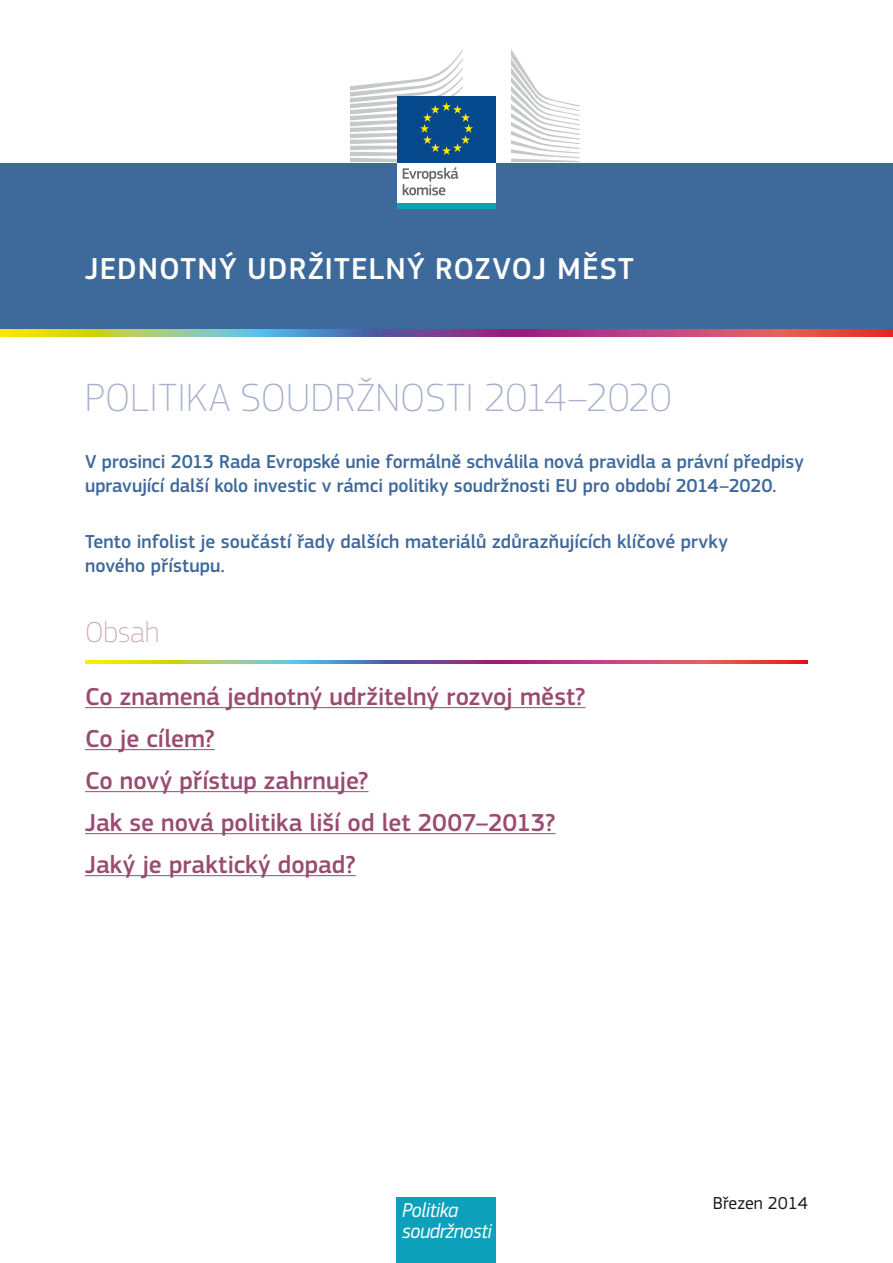
<style>
.page{position:relative;width:893px;height:1263px;background:#fff}
.page>*{position:absolute;margin:0;border:0;box-sizing:border-box;transform-origin:0 0}
.t1{font:100 40.95px "PF Square Sans Pro";color:#a6afcb}
.t2{font:500 31.5px "PF Square Sans Pro";letter-spacing:.03em;color:#fff}
.t3{font:100 30px "PF Square Sans Pro";color:#caa5b4}
.t4{font:500 25.5px/42px "PF Square Sans Pro";color:#994b70}
.t5{font:italic 21px/21px "PF Square Sans Pro";letter-spacing:-.02em;color:#fff;scale:.95 1}
.t6{font:500 19.5px/24px "PF Square Sans Pro";letter-spacing:-.005em;color:#3e699b}
.t7{font:18px "PF Square Sans Pro";color:#1b181c}
</style>
<div class="page">
<div style="left:0;top:162px;width:893px;height:175px;background:#3e699b"></div>
<svg style="left:0;top:330px;width:893px;height:7px;background:#a87377"></svg>
<svg style="left:85px;top:661px;width:723px;height:2px"></svg>
<hr style="left:85px;top:707px;width:500px;height:1px;background:#994b70">
<hr style="left:85px;top:749px;width:130px;height:1px;background:#994b70">
<hr style="left:85px;top:791px;width:284px;height:1px;background:#994b70">
<hr style="left:85px;top:833px;width:471px;height:1px;background:#994b70">
<hr style="left:85px;top:875px;width:271px;height:1px;background:#994b70">
<div style="left:397px;top:160px;width:99px;height:44px;background:#fff"></div>
<svg style="left:511px;top:49px;width:69px;height:113px"></svg>
<div style="left:397px;top:96px;width:99px;height:66px;background:#06488c"></div>
<div style="left:397px;top:203px;width:99px;height:5px;background:#0da0bb"></div>
<svg style="left:350px;top:49px;width:123px;height:146px"></svg>
<div style="left:397px;top:1197px;width:99px;height:66px;background:#0da0bb"></div>
<h2 class="t2" style="left:85px;top:250px;width:550px">JEDNOTNÝ UDRŽITELNÝ ROZVOJ MĚST</h2>
<h1 class="t1" style="left:85px;top:374px;width:588px">POLITIKA SOUDRŽNOSTI 2014–2020</h1>
<p class="t6" style="left:85px;top:449px;width:720px">V prosinci 2013 Rada Evropské unie formálně schválila nová pravidla a právní předpisy upravující další kolo investic v rámci politiky soudržnosti EU pro období 2014–2020.</p>
<p class="t6" style="left:85px;top:530px;width:644px">Tento infolist je součástí řady dalších materiálů zdůrazňujících klíčové prvky nového přístupu.</p>
<h3 class="t3" style="left:85px;top:615px;width:76px">Obsah</h3>
<h3 class="t4" style="left:85px;top:676px;width:502px">Co znamená jednotný udržitelný rozvoj měst?<br>Co je cílem?<br>Co nový přístup zahrnuje?<br>Jak se nová politika liší od let 2007–2013?<br>Jaký je praktický dopad?</h3>
<p class="t5" style="left:402px;top:1200px;width:96px">Politika soudržnosti</p>
<p class="t7" style="left:713px;top:1193px;width:97px">Březen 2014</p>
</div>
